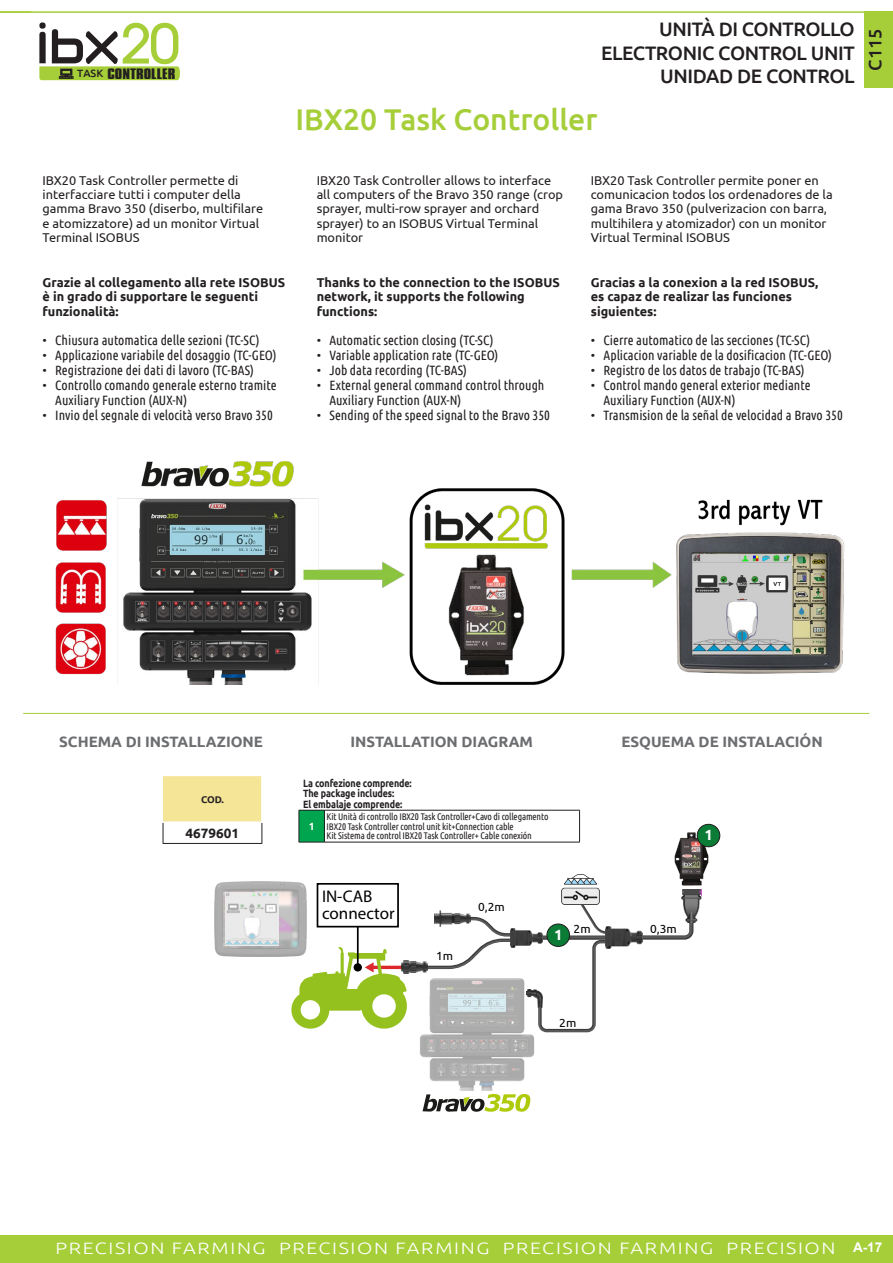
<style>
.page{position:relative;width:893px;height:1263px;background:#fff}
.page>*{position:absolute;margin:0;border:0;box-sizing:border-box;transform-origin:0 0}
.t1{font:500 30px "Ubuntu";color:#a6ce39}
.t2{font:500 19.5px/23.4px "Ubuntu";letter-spacing:-.02em;color:#231f20;text-align:right}
.t3{font:500 18px "Ubuntu";color:#231f20}
.t4{font:16.95px/17px "Myriad Pro";color:#000}
.t5{font:300 16.5px "Ubuntu";letter-spacing:.08em;color:#fff;scale:1.2 1}
.t6{font:700 15px "Ubuntu";color:#6c6d70}
.t7{font:700 14.85px "Ubuntu";color:#fff}
.t8{font:13.5px/15px "Ubuntu Condensed";color:#231f20}
.t9{font:700 13.5px "Ubuntu";color:#231f20}
.t10{font:700 13.05px "Compacta BT";color:#231f20;scale:1.25 1}
.t11{font:12.75px/14.2px "Ubuntu";color:#231f20}
.t12{font:700 12.75px/14.2px "Ubuntu";color:#231f20}
.t13{font:11.85px "Ubuntu";color:#000}
.t14{font:700 10.5px/10.5px "Ubuntu";letter-spacing:-.01em;color:#231f20;scale:.85 1}
.t15{font:700 10.5px "Ubuntu";color:#fff}
.t16{font:700 9.75px "Ubuntu";color:#231f20}
.t17{font:9.6px/9.6px "Ubuntu Condensed";letter-spacing:-.015em;color:#231f20}
.s1{font-family:"Ubuntu";font-weight:500;font-size:10.65px}
.s2{font-family:"Arial";font-weight:700;font-size:13.5px}
</style>
<div class="page">
<div style="left:0;top:1235px;width:893px;height:28px;background:#a6ce39"></div>
<hr style="left:0;top:11px;width:874px;height:2px;background:#a6ce39">
<div style="left:864px;top:11px;width:29px;height:77px;background:#a6ce39"></div>
<div style="left:299px;top:810px;width:25px;height:32px;background:#00a54f"></div>
<svg style="left:300px;top:810px;width:24px;height:1px"></svg>
<hr style="left:324px;top:810px;width:256px;height:1px;background:#231f20">
<hr style="left:299px;top:810px;width:1px;height:32px;background:#231f20">
<hr style="left:324px;top:810px;width:1px;height:32px;background:#231f20">
<hr style="left:579px;top:810px;width:1px;height:32px;background:#231f20">
<svg style="left:299px;top:842px;width:25px;height:1px"></svg>
<hr style="left:324px;top:842px;width:256px;height:1px;background:#231f20">
<div style="left:163px;top:775px;width:99px;height:47px;background:#f5e597"></div>
<hr style="left:261px;top:776px;width:2px;height:45px;background:#fff">
<hr style="left:163px;top:775px;width:100px;height:1px;background:#fff">
<hr style="left:163px;top:821px;width:100px;height:2px;background:#fff">
<svg style="left:163px;top:823px;width:1px;height:20px"></svg>
<svg style="left:262px;top:823px;width:1px;height:20px"></svg>
<hr style="left:163px;top:843px;width:99px;height:1px;background:#231f20">
<hr style="left:23px;top:713px;width:846px;height:1px;background:#a6ce39">
<img style="left:55px;top:461px;width:790px;height:224px">
<img style="left:674px;top:832px;width:34px;height:54px">
<div style="left:697px;top:824px;width:23px;height:23px;background:#0b7c36;border-radius:50%"></div>
<div style="left:697px;top:824px;width:23px;height:23px;border:1px solid #1d1e1c;border-radius:50%"></div>
<img style="left:420px;top:978px;width:118px;height:112px">
<img style="left:512px;top:928px;width:26px;height:19px">
<img style="left:434px;top:910px;width:36px;height:7px">
<img style="left:681px;top:889px;width:21px;height:34px">
<img style="left:562px;top:875px;width:38px;height:27px">
<svg style="left:538px;top:902px;width:155px;height:130px"></svg>
<svg style="left:423px;top:1094px;width:107px;height:18px"></svg>
<svg style="left:291px;top:917px;width:221px;height:111px"></svg>
<img style="left:605px;top:926px;width:38px;height:22px">
<div style="left:317px;top:883px;width:82px;height:44px;border:2px solid #000"></div>
<hr style="left:357px;top:927px;width:2px;height:40px;background:#000">
<div style="left:354px;top:963px;width:8px;height:8px;background:#000;border-radius:50%"></div>
<img style="left:215px;top:882px;width:92px;height:74px">
<img style="left:226px;top:893px;width:53px;height:53px">
<div style="left:547px;top:924px;width:22px;height:22px;background:#0b7c36;border-radius:50%"></div>
<div style="left:546px;top:923px;width:24px;height:24px;border:1px solid #1d1e1c;border-radius:50%"></div>
<svg style="left:39px;top:23px;width:141px;height:57px"></svg>
<p class="t10" style="left:77px;top:66px;width:80px"><span class="s1">TASK</span> CONTROLLER</p>
<h2 class="t2" style="left:601px;top:17px;width:255px">UNITÀ DI CONTROLLO<br>ELECTRONIC CONTROL UNIT<br>UNIDAD DE CONTROL</h2>
<h1 class="t1" style="left:295px;top:100px;width:303px">IBX20 Task Controller</h1>
<h3 class="t3" style="left:864px;top:71px;width:44px;rotate:-90deg">C115</h3>
<p class="t11" style="left:43px;top:173px;width:222px">IBX20 Task Controller permette di interfacciare tutti i computer della gamma Bravo 350 (diserbo, multifilare e atomizzatore) ad un monitor Virtual Terminal ISOBUS</p>
<p class="t12" style="left:43px;top:275px;width:244px">Grazie al collegamento alla rete ISOBUS è in grado di supportare le seguenti funzionalità:</p>
<p class="t8" style="left:43px;top:332px;width:219px">• Chiusura automatica delle sezioni (TC-SC)</p>
<p class="t8" style="left:43px;top:347px;width:236px">• Applicazione variabile del dosaggio (TC-GEO)</p>
<p class="t8" style="left:43px;top:362px;width:213px">• Registrazione dei dati di lavoro (TC-BAS)</p>
<p class="t8" style="left:55px;top:377px;width:223px;text-indent:-13px">• Controllo comando generale esterno tramite<br>Auxiliary Function (AUX-N)</p>
<p class="t8" style="left:43px;top:407px;width:232px">• Invio del segnale di velocità verso Bravo 350</p>
<p class="t11" style="left:317px;top:173px;width:248px">IBX20 Task Controller allows to interface all computers of the Bravo 350 range (crop sprayer, multi-row sprayer and orchard sprayer) to an ISOBUS Virtual Terminal monitor</p>
<p class="t12" style="left:317px;top:275px;width:245px">Thanks to the connection to the ISOBUS network, it supports the following functions:</p>
<p class="t8" style="left:317px;top:332px;width:179px">• Automatic section closing (TC-SC)</p>
<p class="t8" style="left:317px;top:347px;width:183px">• Variable application rate (TC-GEO)</p>
<p class="t8" style="left:317px;top:362px;width:152px">• Job data recording (TC-BAS)</p>
<p class="t8" style="left:329px;top:377px;width:217px;text-indent:-13px">• External general command control through<br>Auxiliary Function (AUX-N)</p>
<p class="t8" style="left:317px;top:407px;width:235px">• Sending of the speed signal to the Bravo 350</p>
<p class="t11" style="left:591px;top:173px;width:243px">IBX20 Task Controller permite poner en comunicacion todos los ordenadores de la gama Bravo 350 (pulverizacion con barra, multihilera y atomizador) con un monitor Virtual Terminal ISOBUS</p>
<p class="t12" style="left:591px;top:275px;width:229px">Gracias a la conexion a la red ISOBUS, es capaz de realizar las funciones siguientes:</p>
<p class="t8" style="left:591px;top:332px;width:221px">• Cierre automatico de las secciones (TC-SC)</p>
<p class="t8" style="left:591px;top:347px;width:243px">• Aplicacion variable de la dosificacion (TC-GEO)</p>
<p class="t8" style="left:591px;top:362px;width:215px">• Registro de los datos de trabajo (TC-BAS)</p>
<p class="t8" style="left:604px;top:377px;width:208px;text-indent:-13px">• Control mando general exterior mediante<br>Auxiliary Function (AUX-N)</p>
<p class="t8" style="left:591px;top:407px;width:254px">• Transmision de la señal de velocidad a Bravo 350</p>
<p class="t6" style="left:59px;top:733px;width:205px">SCHEMA DI INSTALLAZIONE</p>
<p class="t6" style="left:351px;top:733px;width:184px">INSTALLATION DIAGRAM</p>
<p class="t6" style="left:621px;top:733px;width:203px">ESQUEMA DE INSTALACIÓN</p>
<p class="t16" style="left:201px;top:793px;width:24px">COD.</p>
<p class="t9" style="left:186px;top:825px;width:55px">4679601</p>
<p class="t14" style="left:303px;top:778px;width:129px">La confezione comprende:<br>The package includes:<br>El embalaje comprende:</p>
<p class="t15" style="left:309px;top:820px;width:7px">1</p>
<p class="t17" style="left:327px;top:812px;width:223px">Kit Unità di controllo IBX20 Task Controller+Cavo di collegamento<br>IBX20 Task Controller control unit kit+Connection cable<br>Kit Sistema de control IBX20 Task Controller+ Cable conexión</p>
<p class="t4" style="left:322px;top:887px;width:74px">IN-CAB connector</p>
<p class="t13" style="left:436px;top:949px;width:19px">1m</p>
<p class="t13" style="left:478px;top:899px;width:28px">0,2m</p>
<p class="t7" style="left:554px;top:925px;width:10px">1</p>
<p class="t13" style="left:574px;top:922px;width:19px">2m</p>
<p class="t13" style="left:559px;top:1015px;width:19px">2m</p>
<p class="t7" style="left:704px;top:826px;width:10px">1</p>
<p class="t13" style="left:650px;top:922px;width:28px">0,3m</p>
<p class="t5" style="left:55px;top:1238px;width:690px">PRECISION FARMING PRECISION FARMING PRECISION FARMING PRECISION <span class="s2">A-17</span></p>
</div>
